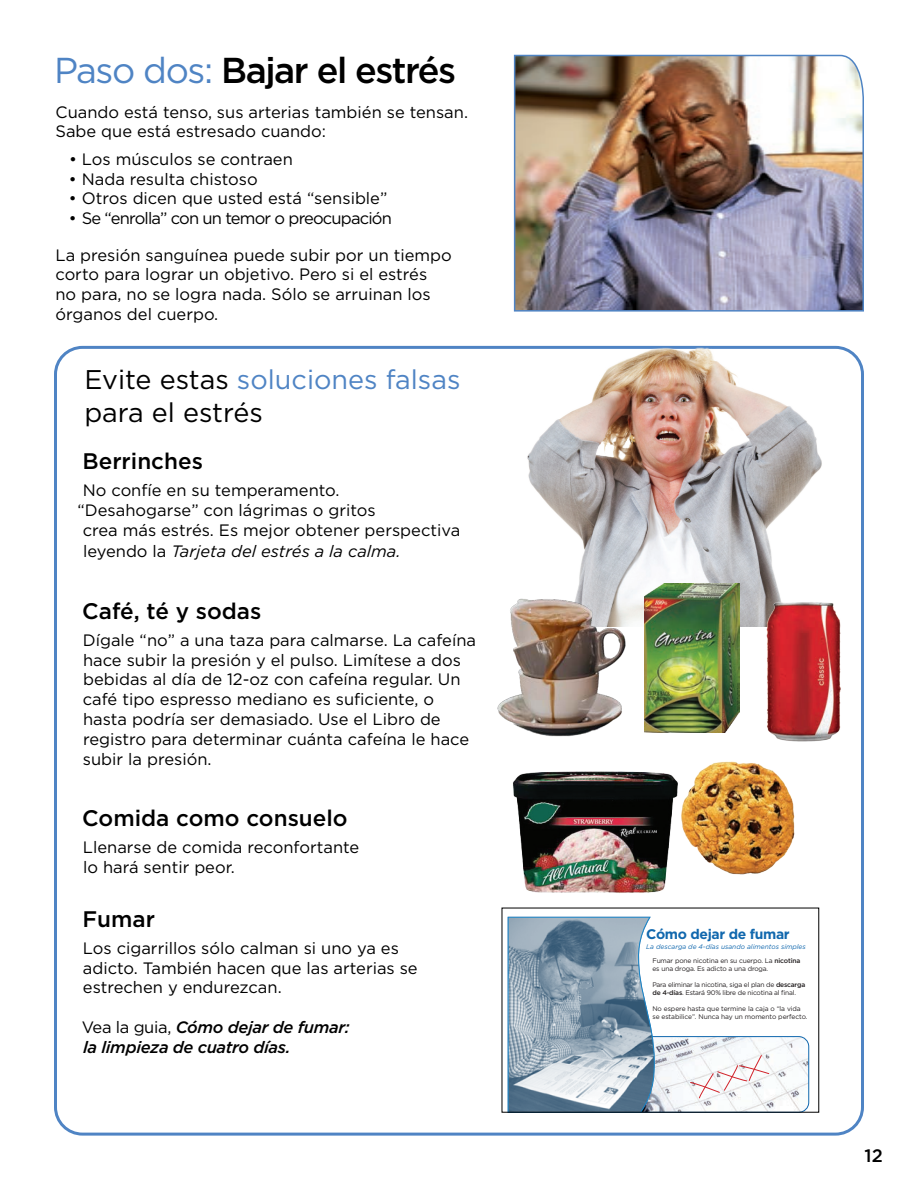
<style>
.page{position:relative;width:918px;height:1188px;background:#fff}
.page>*{position:absolute;margin:0;border:0;box-sizing:border-box;transform-origin:0 0}
.t1{font:500 36px "Gotham";letter-spacing:-.04em;color:#000}
.t2{font:27px "Gotham";color:#4f84c4}
.t3{font:27px "Gotham";color:#000}
.t4{font:500 22.5px "Gotham";color:#000}
.t5{font:500 18px "Gotham";color:#000}
.t6{font:16.5px/19.8px "Gotham";color:#000}
.t7{font:italic 500 16.5px "Gotham";letter-spacing:-.02em;color:#000}
.t8{font:16.5px "Gotham";letter-spacing:-.05em;color:#000}
.t9{font:italic 16.5px "Gotham";color:#000}
.t10{font:700 13.95px "Gotham";letter-spacing:-.025em;color:#1168ae}
.t11{font:6.75px/7.9px "Gotham";letter-spacing:-.02em;color:#231f20}
.t12{font:italic 6.75px "Gotham";color:#1168ae}
.s1{font-weight:400;color:#4f84c4}
.s2{color:#000}
.s3{font-style:normal}
.s4{font-weight:400;font-style:normal}
.s5{font-weight:500}
</style>
<div class="page">
<img style="left:659px;top:1037px;width:150px;height:73px">
<div style="left:626px;top:1036px;width:183px;height:76px;border:1px solid #1168ae;border-radius:10px"></div>
<svg style="left:690px;top:1055px;width:80px;height:44px"></svg>
<svg style="left:508px;top:916px;width:151px;height:194px"></svg>
<img style="left:513px;top:54px;width:351px;height:258px">
<img style="left:521px;top:345px;width:316px;height:282px">
<img style="left:644px;top:584px;width:95px;height:149px">
<img style="left:758px;top:599px;width:83px;height:143px">
<img style="left:513px;top:771px;width:159px;height:122px">
<img style="left:672px;top:761px;width:123px;height:114px">
<img style="left:497px;top:596px;width:130px;height:141px">
<p class="t1" style="left:54px;top:46px;width:404px"><span class="s1">Paso dos:</span> Bajar el estrés</p>
<p class="t6" style="left:55px;top:102px;width:414px">Cuando está tenso, sus arterias también se tensan.<br>Sabe que está estresado cuando:</p>
<p class="t6" style="left:69px;top:149px;width:225px">• Los músculos se contraen</p>
<p class="t6" style="left:69px;top:169px;width:190px">• Nada resulta chistoso</p>
<p class="t6" style="left:69px;top:188px;width:320px">• Otros dicen que usted está “sensible”</p>
<p class="t8" style="left:69px;top:208px;width:324px">• Se “enrolla” con un temor o preocupación</p>
<p class="t6" style="left:56px;top:245px;width:398px">La presión sanguínea puede subir por un tiempo corto para lograr un objetivo. Pero si el estrés no para, no se logra nada. Sólo se arruinan los órganos del cuerpo.</p>
<p class="t2" style="left:84px;top:362px;width:378px"><span class="s2">Evite estas</span> soluciones falsas</p>
<p class="t3" style="left:84px;top:395px;width:180px">para el estrés</p>
<p class="t4" style="left:83px;top:446px;width:122px">Berrinches</p>
<p class="t6" style="left:83px;top:480px;width:258px">No confíe en su temperamento.</p>
<p class="t6" style="left:78px;top:500px;width:300px">“Desahogarse” con lágrimas o gritos</p>
<p class="t6" style="left:83px;top:520px;width:379px">crea más estrés. Es mejor obtener perspectiva</p>
<p class="t9" style="left:83px;top:541px;width:319px"><span class="s3">leyendo la</span> Tarjeta del estrés a la calma.</p>
<p class="t4" style="left:82px;top:596px;width:181px">Café, té y sodas</p>
<p class="t6" style="left:83px;top:630px;width:395px">Dígale “no” a una taza para calmarse. La cafeína hace subir la presión y el pulso. Limítese a dos bebidas al día de 12-oz con cafeína regular. Un café tipo espresso mediano es suficiente, o hasta podría ser demasiado. Use el Libro de registro para determinar cuánta cafeína le hace subir la presión.</p>
<p class="t4" style="left:82px;top:803px;width:267px">Comida como consuelo</p>
<p class="t6" style="left:83px;top:837px;width:278px">Llenarse de comida reconfortante</p>
<p class="t6" style="left:83px;top:857px;width:153px">lo hará sentir peor.</p>
<p class="t4" style="left:83px;top:904px;width:74px">Fumar</p>
<p class="t6" style="left:83px;top:938px;width:318px">Los cigarrillos sólo calman si uno ya es</p>
<p class="t6" style="left:83px;top:958px;width:336px">adicto. También hacen que las arterias se</p>
<p class="t6" style="left:83px;top:977px;width:200px">estrechen y endurezcan.</p>
<p class="t7" style="left:82px;top:1016px;width:270px"><span class="s4">Vea la guia,</span> Cómo dejar de fumar:</p>
<p class="t7" style="left:83px;top:1036px;width:209px">la limpieza de cuatro días.</p>
<p class="t10" style="left:646px;top:925px;width:145px">Cómo dejar de fumar</p>
<p class="t12" style="left:646px;top:943px;width:161px">La descarga de 4-días usando alimentos simples</p>
<p class="t11" style="left:652px;top:956px;width:149px">Fumar pone nicotina en su cuerpo. La <span class="s5">nicotina </span>es una droga. Es adicto a una droga.</p>
<p class="t11" style="left:652px;top:980px;width:154px">Para eliminar la nicotina, siga el plan de <span class="s5">descarga de 4-días</span>. Estará 90% libre de nicotina al final.</p>
<p class="t11" style="left:652px;top:1004px;width:157px">No espere hasta que termine la caja o “la vida se estabilice”. Nunca hay un momento perfecto.</p>
<p class="t5" style="left:865px;top:1144px;width:20px">12</p>
</div>
